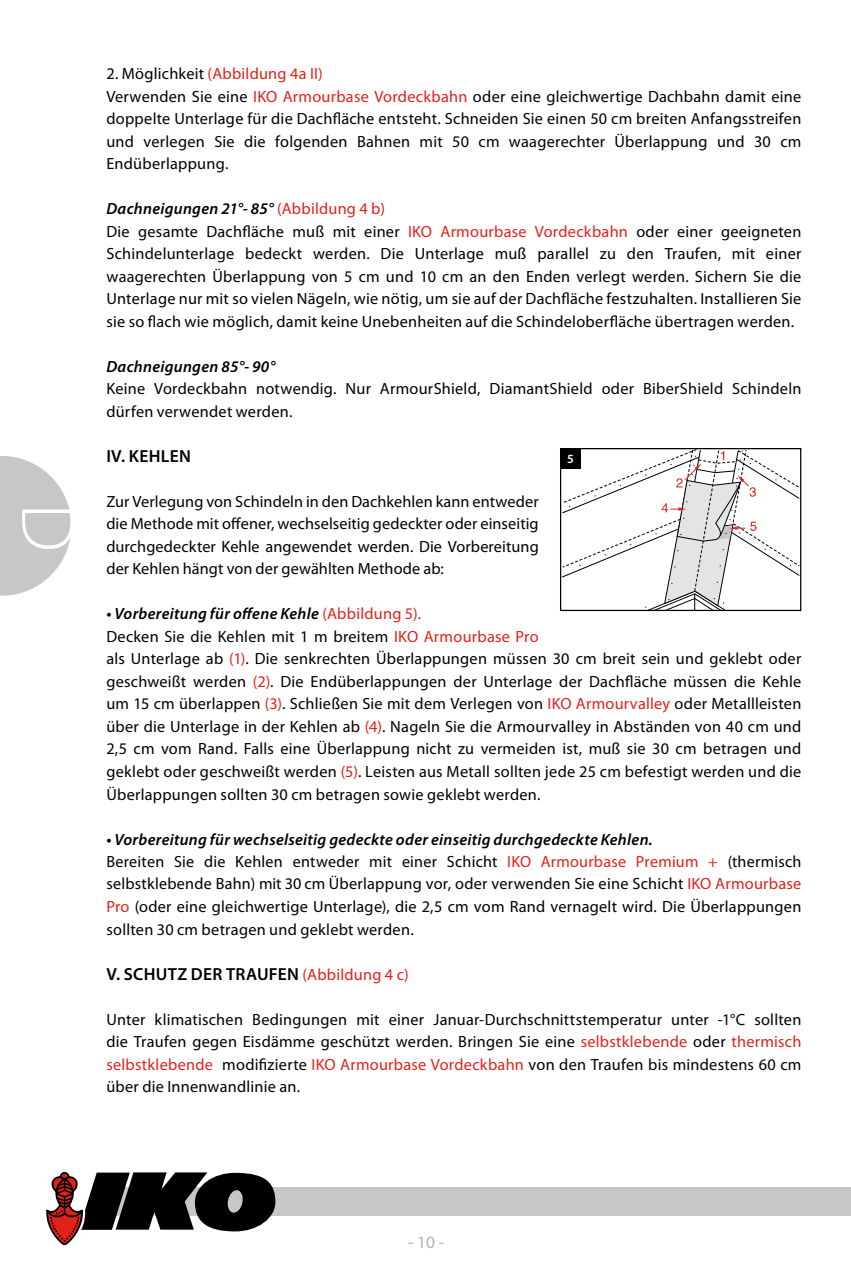
<style>
.page{position:relative;width:851px;height:1276px;background:#fff}
.page>*{position:absolute;margin:0;border:0;box-sizing:border-box;transform-origin:0 0}
.t1{font:300 75px "Myriad Pro";color:#fff}
.t2{font:600 17.5px "Myriad Pro";letter-spacing:.015em;color:#000}
.t3{font:17.5px "Myriad Pro";color:#b1b3b4}
.t4{font:16.25px/22.5px "Myriad Pro";letter-spacing:.015em;color:#000}
.t5{font:italic 600 16.25px "Myriad Pro";letter-spacing:.02em;color:#000}
.t6{font:600 12.5px "Myriad Pro";color:#fff}
.s1{color:#e32119}
.s2{font-weight:600;font-style:italic}
.s3{font-weight:400;font-size:16.25px;color:#e32119}
</style>
<div class="page">
<div style="left:111px;top:1187px;width:739px;height:29px;background:#c6c7c8"></div>
<svg style="left:0;top:456px;width:71px;height:140px"></svg>
<svg style="left:562px;top:450px;width:237px;height:159px"></svg>
<div style="left:560px;top:448px;width:241px;height:163px;border:1px solid #000"></div>
<div style="left:560px;top:448px;width:20px;height:20px;background:#000"></div>
<svg style="left:46px;top:1171px;width:229px;height:75px"></svg>
<h1 class="t1" style="left:93px;top:503px;width:50px;rotate:90deg">D</h1>
<p class="t4" style="left:106px;top:62px;width:696px">2. Möglichkeit <span class="s1">(Abbildung 4a II)<br></span>Verwenden Sie eine <span class="s1">IKO Armourbase Vordeckbahn</span> oder eine gleichwertige Dachbahn damit eine doppelte Unterlage für die Dachfläche entsteht. Schneiden Sie einen 50 cm breiten Anfangsstreifen und verlegen Sie die folgenden Bahnen mit 50 cm waagerechter Überlappung und 30 cm Endüberlappung.</p>
<p class="t4" style="left:106px;top:197px;width:696px"><span class="s2">Dachneigungen 21°- 85°</span> <span class="s1">(Abbildung 4 b)<br></span>Die gesamte Dachfläche muß mit einer <span class="s1">IKO Armourbase Vordeckbahn</span> oder einer geeigneten Schindelunterlage bedeckt werden. Die Unterlage muß parallel zu den Traufen, mit einer waagerechten Überlappung von 5 cm und 10 cm an den Enden verlegt werden. Sichern Sie die Unterlage nur mit so vielen Nägeln, wie nötig, um sie auf der Dachfläche festzuhalten. Installieren Sie sie so flach wie möglich, damit keine Unebenheiten auf die Schindeloberfläche übertragen werden.</p>
<p class="t5" style="left:106px;top:356px;width:170px">Dachneigungen 85°- 90°</p>
<p class="t4" style="left:106px;top:377px;width:696px">Keine Vordeckbahn notwendig. Nur ArmourShield, DiamantShield oder BiberShield Schindeln dürfen verwendet werden.</p>
<p class="t2" style="left:106px;top:445px;width:58px">IV. KEHLEN</p>
<p class="t4" style="left:106px;top:490px;width:434px;text-align:justify">Zur Verlegung von Schindeln in den Dachkehlen kann entweder die Methode mit offener, wechselseitig gedeckter oder einseitig durchgedeckter Kehle angewendet werden. Die Vorbereitung der Kehlen hängt von der gewählten Methode ab:</p>
<p class="t4" style="left:106px;top:602px;width:696px"><span class="s2">• Vorbereitung für offene Kehle</span> <span class="s1">(Abbildung 5).<br></span>Decken Sie die Kehlen mit 1 m breitem <span class="s1">IKO Armourbase Pro<br></span>als Unterlage ab <span class="s1">(1)</span>. Die senkrechten Überlappungen müssen 30 cm breit sein und geklebt oder geschweißt werden <span class="s1">(2)</span>. Die Endüberlappungen der Unterlage der Dachfläche müssen die Kehle um 15 cm überlappen <span class="s1">(3)</span>. Schließen Sie mit dem Verlegen von <span class="s1">IKO Armourvalley</span> oder Metallleisten über die Unterlage in der Kehlen ab <span class="s1">(4)</span>. Nageln Sie die Armourvalley in Abständen von 40 cm und 2,5 cm vom Rand. Falls eine Überlappung nicht zu vermeiden ist, muß sie 30 cm betragen und geklebt oder geschweißt werden <span class="s1">(5)</span>. Leisten aus Metall sollten jede 25 cm befestigt werden und die Überlappungen sollten 30 cm betragen sowie geklebt werden.</p>
<p class="t4" style="left:106px;top:827px;width:696px"><span class="s2">• Vorbereitung für wechselseitig gedeckte oder einseitig durchgedeckte Kehlen.<br></span>Bereiten Sie die Kehlen entweder mit einer Schicht <span class="s1">IKO Armourbase Premium +</span> (thermisch selbstklebende Bahn) mit 30 cm Überlappung vor, oder verwenden Sie eine Schicht <span class="s1">IKO Armourbase Pro</span> (oder eine gleichwertige Unterlage), die 2,5 cm vom Rand vernagelt wird. Die Überlappungen sollten 30 cm betragen und geklebt werden.</p>
<p class="t2" style="left:106px;top:962px;width:304px">V. SCHUTZ DER TRAUFEN <span class="s3">(Abbildung 4 c)</span></p>
<p class="t4" style="left:106px;top:1007px;width:696px;text-align:justify">Unter klimatischen Bedingungen mit einer Januar-Durchschnittstemperatur unter -1°C sollten die Traufen gegen Eisdämme geschützt werden. Bringen Sie eine <span class="s1">selbstklebende</span> oder <span class="s1">thermisch selbstklebende</span> modifizierte <span class="s1">IKO Armourbase Vordeckbahn</span> von den Traufen bis mindestens 60 cm über die Innenwandlinie an.</p>
<p class="t6" style="left:567px;top:451px;width:8px">5</p>
<p class="t3" style="left:408px;top:1231px;width:38px">-10-</p>
</div>
